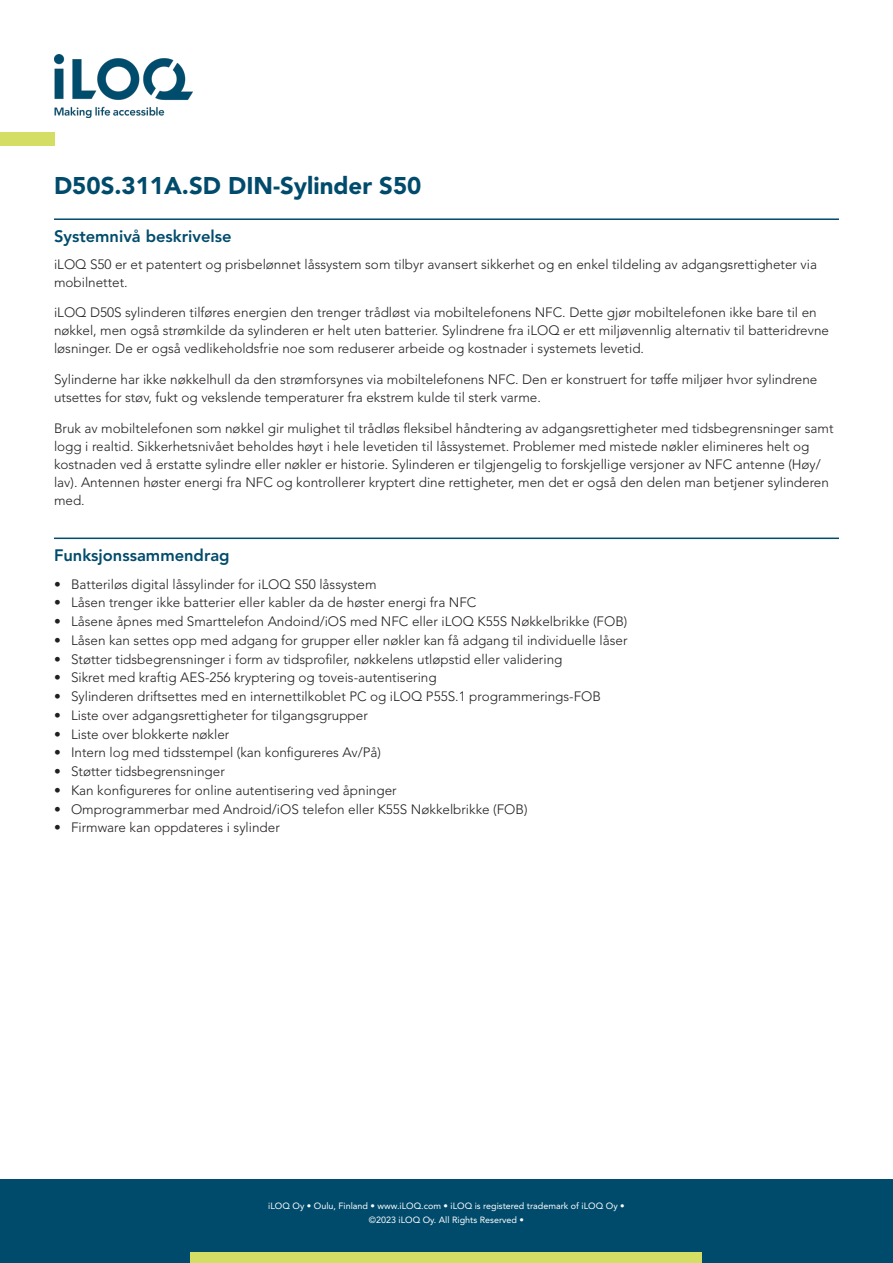
<style>
.page{position:relative;width:893px;height:1263px;background:#fff}
.page>*{position:absolute;margin:0;border:0;box-sizing:border-box;transform-origin:0 0}
.Tuotenimi{font:900 24px "Avenir LT Std";color:#004b6c}
.Otsikko{font:800 16.5px "Avenir LT Std";color:#004b6c}
.nb_NO{font:300 13.5px/18px "Avenir LT Std";color:#231f20}
.t1{font:9px/13.5px "Avenir LT Std";color:#fff;text-align:center}
</style>
<div class="page">
<div style="left:0;top:1179px;width:893px;height:84px;background:#004b6c"></div>
<div style="left:191px;top:1252px;width:511px;height:11px;background:#d4dd64"></div>
<img style="left:54px;top:54px;width:139px;height:64px">
<div style="left:0;top:133px;width:54px;height:13px;background:#d4dd64"></div>
<hr style="left:54px;top:218px;width:785px;height:2px;background:#004b6c">
<hr style="left:54px;top:537px;width:785px;height:2px;background:#004b6c">
<p class="Tuotenimi" style="left:54px;top:171px;width:369px">D50S.311A.SD DIN-Sylinder S50</p>
<p class="Otsikko" style="left:54px;top:227px;width:179px">Systemnivå beskrivelse</p>
<p class="nb_NO" style="left:54px;top:255px;width:765px">iLOQ S50 er et patentert og prisbelønnet låssystem som tilbyr avansert sikkerhet og en enkel tildeling av adgangsrettigheter via mobilnettet.</p>
<p class="nb_NO" style="left:54px;top:304px;width:776px">iLOQ D50S sylinderen tilføres energien den trenger trådløst via mobiltelefonens NFC. Dette gjør mobiltelefonen ikke bare til en nøkkel, men også strømkilde da sylinderen er helt uten batterier. Sylindrene fra iLOQ er ett miljøvennlig alternativ til batteridrevne løsninger. De er også vedlikeholdsfrie noe som reduserer arbeide og kostnader i systemets levetid.</p>
<p class="nb_NO" style="left:54px;top:371px;width:765px">Sylinderne har ikke nøkkelhull da den strømforsynes via mobiltelefonens NFC. Den er konstruert for tøffe miljøer hvor sylindrene utsettes for støv, fukt og vekslende temperaturer fra ekstrem kulde til sterk varme.</p>
<p class="nb_NO" style="left:54px;top:419px;width:781px">Bruk av mobiltelefonen som nøkkel gir mulighet til trådløs fleksibel håndtering av adgangsrettigheter med tidsbegrensninger samt logg i realtid. Sikkerhetsnivået beholdes høyt i hele levetiden til låssystemet. Problemer med mistede nøkler elimineres helt og kostnaden ved å erstatte sylindre eller nøkler er historie. Sylinderen er tilgjengelig to forskjellige versjoner av NFC antenne (Høy/ lav). Antennen høster energi fra NFC og kontrollerer kryptert dine rettigheter, men det er også den delen man betjener sylinderen med.</p>
<p class="Otsikko" style="left:54px;top:546px;width:177px">Funksjonssammendrag</p>
<p class="nb_NO" style="left:54px;top:575px;width:324px">• Batteriløs digital låssylinder for iLOQ S50 låssystem</p>
<p class="nb_NO" style="left:54px;top:594px;width:424px">• Låsen trenger ikke batterier eller kabler da de høster energi fra NFC</p>
<p class="nb_NO" style="left:54px;top:612px;width:575px">• Låsene åpnes med Smarttelefon Andoind/iOS med NFC eller iLOQ K55S Nøkkelbrikke (FOB)</p>
<p class="nb_NO" style="left:54px;top:631px;width:575px">• Låsen kan settes opp med adgang for grupper eller nøkler kan få adgang til individuelle låser</p>
<p class="nb_NO" style="left:54px;top:650px;width:510px">• Støtter tidsbegrensninger i form av tidsprofiler, nøkkelens utløpstid eller validering</p>
<p class="nb_NO" style="left:54px;top:669px;width:384px">• Sikret med kraftig AES-256 kryptering og toveis-autentisering</p>
<p class="nb_NO" style="left:54px;top:687px;width:548px">• Sylinderen driftsettes med en internettilkoblet PC og iLOQ P55S.1 programmerings-FOB</p>
<p class="nb_NO" style="left:54px;top:706px;width:315px">• Liste over adgangsrettigheter for tilgangsgrupper</p>
<p class="nb_NO" style="left:54px;top:725px;width:177px">• Liste over blokkerte nøkler</p>
<p class="nb_NO" style="left:54px;top:744px;width:328px">• Intern log med tidsstempel (kan konfigureres Av/På)</p>
<p class="nb_NO" style="left:54px;top:762px;width:172px">• Støtter tidsbegrensninger</p>
<p class="nb_NO" style="left:54px;top:781px;width:344px">• Kan konfigureres for online autentisering ved åpninger</p>
<p class="nb_NO" style="left:54px;top:800px;width:475px">• Omprogrammerbar med Android/iOS telefon eller K55S Nøkkelbrikke (FOB)</p>
<p class="nb_NO" style="left:54px;top:819px;width:227px">• Firmware kan oppdateres i sylinder</p>
<p class="t1" style="left:268px;top:1199px;width:358px">iLOQ Oy • Oulu, Finland • www.iLOQ.com • iLOQ is registered trademark of iLOQ Oy • ©2023 iLOQ Oy. All Rights Reserved •</p>
</div>
